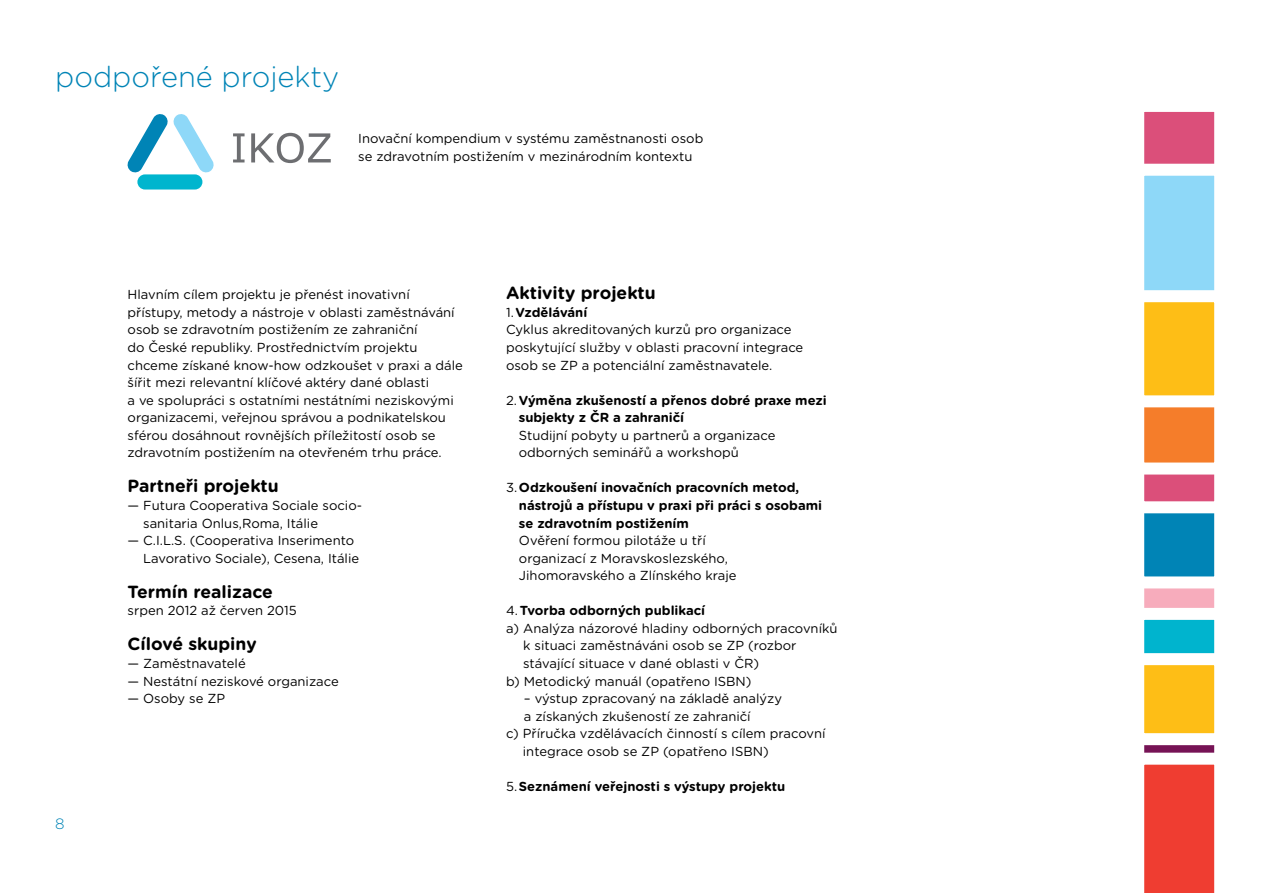
<style>
.page{position:relative;width:1263px;height:893px;background:#fff}
.page>*{position:absolute;margin:0;border:0;box-sizing:border-box;transform-origin:0 0}
.t1{font:300 29.1px "Gotham Rounded";color:#0084b6}
.t2{font:700 17.55px "Gotham Rounded";color:#000}
.t3{font:300 15px "Gotham Rounded";color:#0084b6}
.t4{font:13.05px/17.5px "Gotham Rounded";color:#000}
.t5{font:700 13.05px/17.5px "Gotham Rounded";color:#000}
.s1{font-weight:700}
.s2{font-weight:400}
</style>
<div class="page">
<svg style="left:128px;top:114px;width:86px;height:59px"></svg>
<div style="left:137px;top:174px;width:65px;height:16px;background:#00b5ce;border-radius:8px"></div>
<svg style="left:233px;top:133px;width:12px;height:29px"></svg>
<svg style="left:251px;top:133px;width:80px;height:30px"></svg>
<div style="left:1132px;top:100px;width:94px;height:92px;background:#db4f7a;border:12px solid #fff"></div>
<svg style="left:1144px;top:745px;width:71px;height:8px"></svg>
<div style="left:1132px;top:553px;width:94px;height:89px;background:#f7acbc;border:12px solid #fff"></div>
<div style="left:1144px;top:764px;width:71px;height:129px;background:#ef3d31"></div>
<div style="left:1132px;top:481px;width:94px;height:107px;background:#0084b6;border:12px solid #fff"></div>
<div style="left:1132px;top:403px;width:94px;height:110px;background:#db4f7a;border:12px solid #fff"></div>
<div style="left:1132px;top:164px;width:94px;height:160px;background:#8ed8f8;border:12px solid #fff"></div>
<div style="left:1132px;top:608px;width:94px;height:102px;background:#00b4ce;border:12px solid #fff"></div>
<div style="left:1132px;top:343px;width:94px;height:132px;background:#f57d2a;border:12px solid #fff"></div>
<div style="left:1132px;top:290px;width:94px;height:117px;background:#febe16;border:12px solid #fff"></div>
<div style="left:1132px;top:653px;width:94px;height:92px;background:#febe16;border:12px solid #fff"></div>
<h1 class="t1" style="left:55px;top:57px;width:286px">podpořené projekty</h1>
<p class="t4" style="left:358px;top:129px;width:347px;line-height:18px">Inovační kompendium v systému zaměstnanosti osob se zdravotním postižením v mezinárodním kontextu</p>
<p class="t3" style="left:55px;top:814px;width:11px">8</p>
<p class="t4" style="left:128px;top:285px;width:337px">Hlavním cílem projektu je přenést inovativní přístupy, metody a nástroje v oblasti zaměstnávání osob se zdravotním postižením ze zahraniční<br>do České republiky. Prostřednictvím projektu chceme získané know-how odzkoušet v praxi a dále šířit mezi relevantní klíčové aktéry dané oblasti<br>a ve spolupráci s ostatními nestátními neziskovými organizacemi, veřejnou správou a podnikatelskou sférou dosáhnout rovnějších příležitostí osob se zdravotním postižením na otevřeném trhu práce.</p>
<h2 class="t2" style="left:128px;top:473px;width:153px">Partneři projektu</h2>
<p class="t4" style="left:143px;top:496px;width:220px;text-indent:-16px">— Futura Cooperativa Sociale socio&shy;sanitaria Onlus,Roma, Itálie</p>
<p class="t4" style="left:143px;top:531px;width:217px;text-indent:-16px">— C.I.L.S. (Cooperativa Inserimento<br>Lavorativo Sociale), Cesena, Itálie</p>
<h2 class="t2" style="left:128px;top:579px;width:147px">Termín realizace</h2>
<p class="t4" style="left:128px;top:601px;width:171px">srpen 2012 až červen 2015</p>
<h2 class="t2" style="left:128px;top:631px;width:131px">Cílové skupiny</h2>
<p class="t4" style="left:128px;top:654px;width:120px">— Zaměstnavatelé</p>
<p class="t4" style="left:128px;top:671px;width:213px">— Nestátní neziskové organizace</p>
<p class="t4" style="left:128px;top:689px;width:99px">— Osoby se ZP</p>
<h2 class="t2" style="left:506px;top:280px;width:151px">Aktivity projektu</h2>
<p class="t4" style="left:506px;top:303px;width:299px">1.<span class="s1">Vzdělávání<br></span>Cyklus akreditovaných kurzů pro organizace poskytující služby v oblasti pracovní integrace osob se ZP a potenciální zaměstnavatele.</p>
<p class="t5" style="left:519px;top:391px;width:309px;text-indent:-13px"><span class="s2">2.</span> Výměna zkušeností a přenos dobré praxe mezi subjekty z ČR a zahraničí</p>
<p class="t4" style="left:519px;top:426px;width:258px">Studijní pobyty u partnerů a organizace odborných seminářů a workshopů</p>
<p class="t5" style="left:519px;top:478px;width:305px;text-indent:-13px"><span class="s2">3.</span> Odzkoušení inovačních pracovních metod, nástrojů a přístupu v praxi při práci s osobami se zdravotním postižením</p>
<p class="t4" style="left:519px;top:531px;width:219px">Ověření formou pilotáže u tří organizací z Moravskoslezského,<br>Jihomoravského a Zlínského kraje</p>
<p class="t5" style="left:506px;top:601px;width:201px"><span class="s2">4.</span> Tvorba odborných publikací</p>
<p class="t4" style="left:506px;top:619px;width:333px">a) Analýza názorové hladiny odborných pracovníků</p>
<p class="t4" style="left:523px;top:636px;width:275px">k situaci zaměstnáváni osob se ZP (rozbor</p>
<p class="t4" style="left:523px;top:654px;width:237px">stávající situace v dané oblasti v ČR)</p>
<p class="t4" style="left:506px;top:671px;width:247px">b) Metodický manuál (opatřeno ISBN)</p>
<p class="t4" style="left:524px;top:689px;width:260px">– výstup zpracovaný na základě analýzy</p>
<p class="t4" style="left:524px;top:707px;width:228px">a získaných zkušeností ze zahraničí</p>
<p class="t4" style="left:506px;top:724px;width:321px">c) Příručka vzdělávacích činností s cílem pracovní</p>
<p class="t4" style="left:523px;top:742px;width:247px">integrace osob se ZP (opatřeno ISBN)</p>
<p class="t5" style="left:506px;top:777px;width:281px"><span class="s2">5.</span>Seznámení veřejnosti s výstupy projektu</p>
</div>
